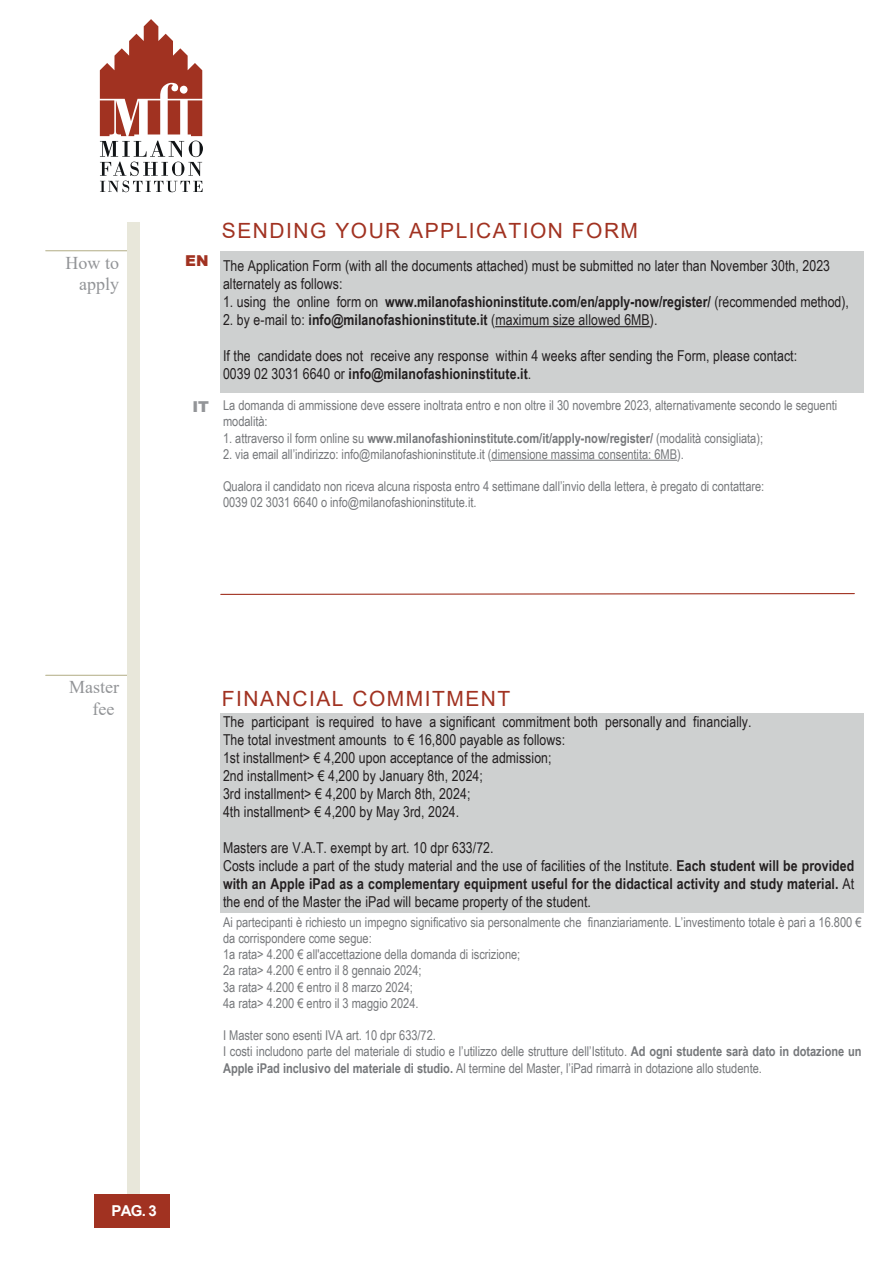
<style>
.page{position:relative;width:893px;height:1263px;background:#fff}
.page>*{position:absolute;margin:0;border:0;box-sizing:border-box;transform-origin:0 0}
.t1{font:21px "Arial";letter-spacing:.07em;color:#a13221}
.t2{font:18px/21.6px "Times New Roman";color:#929497;text-align:right}
.t3{font:15px/18px "Arial Narrow";letter-spacing:.005em;color:#231f20}
.t4{font:700 15px "Arial Narrow";color:#231f20}
.t5{font:700 15px "Arial";color:#fff}
.t6{font:900 15px "Arial";color:#a13221}
.t7{font:900 15px "Arial";color:#939598}
.t8{font:13.5px/16.2px "Arial Narrow";color:#76787b}
.t9{font:700 13.5px "Arial Narrow";color:#76787b}
.s1{font-weight:400}
.s2{font-weight:700}
</style>
<div class="page">
<svg style="left:100px;top:19px;width:103px;height:173px"></svg>
<hr style="left:46px;top:250px;width:81px;height:1px;background:#bab592">
<hr style="left:46px;top:675px;width:81px;height:1px;background:#bab592">
<div style="left:221px;top:251px;width:643px;height:141px;background:#ced0d0"></div>
<hr style="left:495px;top:326px;width:155px;height:1px;background:#231f20">
<hr style="left:492px;top:460px;width:185px;height:1px;background:#76787b">
<div style="left:221px;top:713px;width:643px;height:199px;background:#ced0d0"></div>
<svg style="left:220px;top:593px;width:635px;height:2px"></svg>
<div style="left:127px;top:222px;width:13px;height:972px;background:#e8e7da"></div>
<div style="left:95px;top:1194px;width:75px;height:34px;background:#a13221"></div>
<p class="t2" style="left:66px;top:251px;width:55px">How to apply</p>
<p class="t6" style="left:185px;top:249px;width:25px">EN</p>
<p class="t7" style="left:192px;top:396px;width:18px">IT</p>
<h1 class="t1" style="left:222px;top:216px;width:418px">SENDING YOUR APPLICATION FORM</h1>
<p class="t3" style="left:223px;top:256px;width:609px">The Application Form (with all the documents attached) must be submitted no later than November 30th, 2023 alternately as follows:</p>
<p class="t4" style="left:223px;top:290px;width:627px"><span class="s1">1. using the online form on</span> www.milanofashioninstitute.com/en/apply-now/register/ <span class="s1">(recommended method),</span></p>
<p class="t3" style="left:223px;top:310px;width:436px">2. by e-mail to: <span class="s2">info@milanofashioninstitute.it</span> (maximum size allowed 6MB).</p>
<p class="t3" style="left:223px;top:346px;width:576px">If the candidate does not receive any response within 4 weeks after sending the Form, please contact:<br>0039 02 3031 6640 or <span class="s2">info@milanofashioninstitute.it</span>.</p>
<p class="t8" style="left:223px;top:397px;width:616px">La domanda di ammissione deve essere inoltrata entro e non oltre il 30 novembre 2023, alternativamente secondo le seguenti modalità:</p>
<p class="t9" style="left:223px;top:428px;width:542px"><span class="s1">1. attraverso il form online su</span> www.milanofashioninstitute.com/it/apply-now/register/ <span class="s1">(modalità consigliata);</span></p>
<p class="t8" style="left:223px;top:445px;width:462px">2. via email all’indirizzo: info@milanofashioninstitute.it (dimensione massima consentita: 6MB).</p>
<p class="t8" style="left:223px;top:478px;width:543px">Qualora il candidato non riceva alcuna risposta entro 4 settimane dall’invio della lettera, è pregato di contattare:<br>0039 02 3031 6640 o info@milanofashioninstitute.it.</p>
<p class="t2" style="left:69px;top:676px;width:51px">Master fee</p>
<p class="t5" style="left:111px;top:1200px;width:47px">PAG. 3</p>
<h1 class="t1" style="left:222px;top:684px;width:290px">FINANCIAL COMMITMENT</h1>
<p class="t3" style="left:223px;top:712px;width:530px">The participant is required to have a significant commitment both personally and financially.<br>The total investment amounts to € 16,800 payable as follows:<br>1st installment&gt; € 4,200 upon acceptance of the admission;<br>2nd installment&gt; € 4,200 by January 8th, 2024;<br>3rd installment&gt; € 4,200 by March 8th, 2024;<br>4th installment&gt; € 4,200 by May 3rd, 2024.</p>
<p class="t3" style="left:223px;top:838px;width:633px">Masters are V.A.T. exempt by art. 10 dpr 633/72.<br>Costs include a part of the study material and the use of facilities of the Institute. <span class="s2">Each student will be provided with an Apple iPad as a complementary equipment useful for the didactical activity and study material.</span> At the end of the Master the iPad will became property of the student.</p>
<p class="t8" style="left:223px;top:913px;width:640px">Ai partecipanti è richiesto un impegno significativo sia personalmente che finanziariamente. L’investimento totale è pari a 16.800 € da corrispondere come segue:<br>1a rata&gt; 4.200 € all'accettazione della domanda di iscrizione;<br>2a rata&gt; 4.200 € entro il 8 gennaio 2024;<br>3a rata&gt; 4.200 € entro il 8 marzo 2024;<br>4a rata&gt; 4.200 € entro il 3 maggio 2024.</p>
<p class="t8" style="left:223px;top:1027px;width:640px">I Master sono esenti IVA art. 10 dpr 633/72.<br>I costi includono parte del materiale di studio e l’utilizzo delle strutture dell’Istituto. <span class="s2">Ad ogni studente sarà dato in dotazione un<br>Apple iPad inclusivo del materiale di studio.</span> Al termine del Master, l’iPad rimarrà in dotazione allo studente.</p>
</div>
